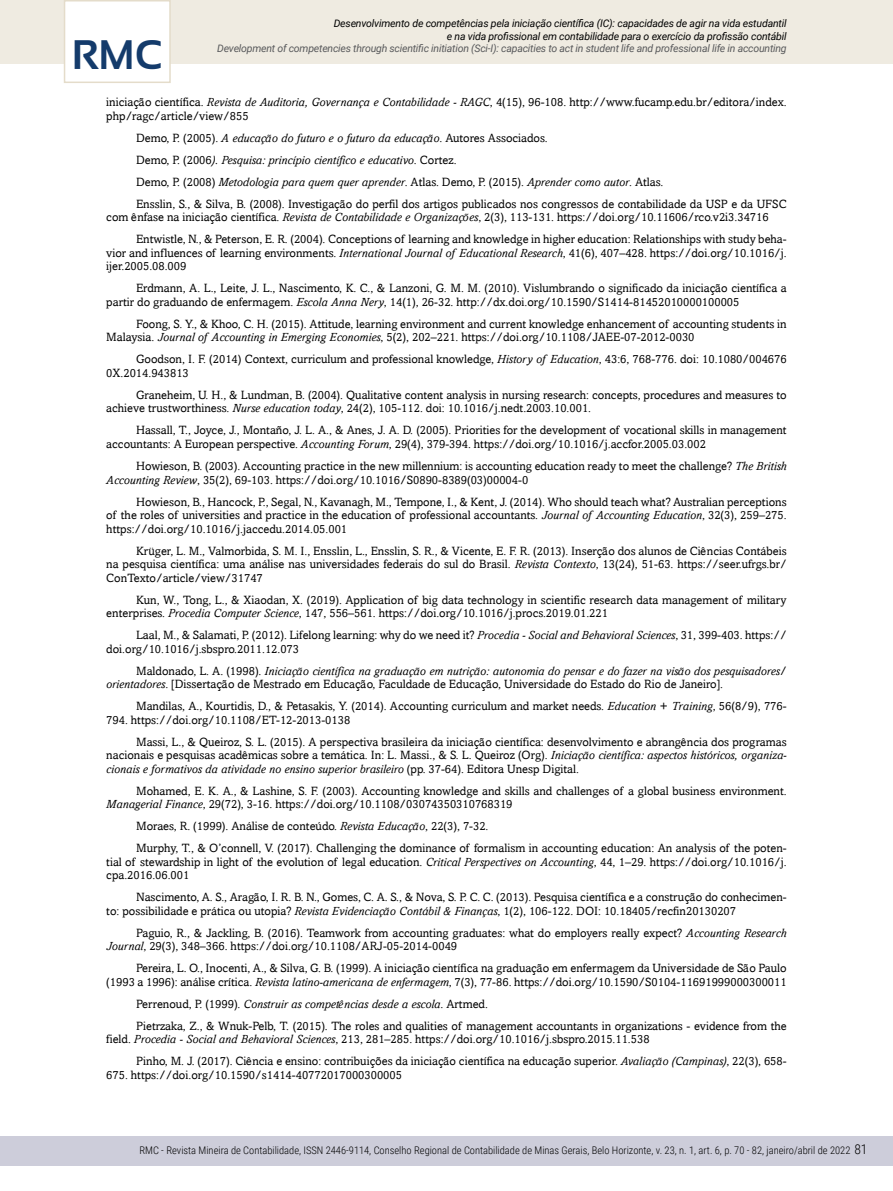
<style>
.page{position:relative;width:893px;height:1191px;background:#fff}
.page>*{position:absolute;margin:0;border:0;box-sizing:border-box;transform-origin:0 0}
.t1{font:700 41.25px "Sansation";color:#143b6b}
.t2{font:300 13.5px "Roboto Condensed";color:#000}
.t3{font:12px/13.5px "Amasis";color:#000}
.t4{font:italic 10.5px/12.6px "Roboto";letter-spacing:-.015em;color:#000;text-align:right}
.t5{font:300 10.5px "Roboto Condensed";color:#000}
.t6{font:italic 10.5px "Roboto";letter-spacing:-.02em;color:#58595b}
.s1{font-style:italic}
</style>
<div class="page">
<div style="left:0;top:1135px;width:893px;height:30px;background:#cdcdda"></div>
<div style="left:0;top:0;width:893px;height:64px;background:#efebe1"></div>
<div style="left:64px;top:0;width:107px;height:83px;background:#fff;border:2px solid #e4dcca"></div>
<h1 class="t1" style="left:72px;top:32px;width:92px">RMC</h1>
<p class="t4" style="left:334px;top:17px;width:455px">Desenvolvimento de competências pela iniciação científica (IC): capacidades de agir na vida estudantil e na vida profissional em contabilidade para o exercício da profissão contábil</p>
<p class="t6" style="left:217px;top:41px;width:571px">Development of competencies through scientific initiation (Sci-I): capacities to act in student life and professional life in accounting</p>
<p class="t3" style="left:106px;top:95px;width:682px">iniciação científica. <span class="s1">Revista de Auditoria, Governança e Contabilidade - RAGC</span>, 4(15), 96-108. http://www.fucamp.edu.br/editora/index. php/ragc/article/view/855</p>
<p class="t3" style="left:136px;top:127px;width:652px;line-height:22px">Demo, P. (2005). <span class="s1">A educação do futuro e o futuro da educação</span>. Autores Associados.<br>Demo, P. (2006<span class="s1">). Pesquisa: princípio científico e educativo</span>. Cortez.<br>Demo, P. (2008) <span class="s1">Metodologia para quem quer aprender</span>. Atlas. Demo, P. (2015). <span class="s1">Aprender como autor</span>. Atlas.<br>Ensslin, S., &amp; Silva, B. (2008). Investigação do perfil dos artigos publicados nos congressos de contabilidade da USP e da UFSC</p>
<p class="t3" style="left:136px;top:206px;width:652px;line-height:22px;text-indent:-30px">com ênfase na iniciação científica. <span class="s1">Revista de Contabilidade e Organizações</span>, 2(3), 113-131. https://doi.org/10.11606/rco.v2i3.34716<br>Entwistle, N., &amp; Peterson, E. R. (2004). Conceptions of learning and knowledge in higher education: Relationships with study beha-</p>
<p class="t3" style="left:106px;top:246px;width:682px">vior and influences of learning environments. <span class="s1">International Journal of Educational Research</span>, 41(6), 407–428. https://doi.org/10.1016/j. ijer.2005.08.009</p>
<p class="t3" style="left:106px;top:281px;width:682px;text-indent:30px">Erdmann, A. L., Leite, J. L., Nascimento, K. C., &amp; Lanzoni, G. M. M. (2010). Vislumbrando o significado da iniciação científica a partir do graduando de enfermagem. <span class="s1">Escola Anna Nery</span>, 14(1), 26-32. http://dx.doi.org/10.1590/S1414-81452010000100005</p>
<p class="t3" style="left:106px;top:317px;width:682px;text-indent:30px">Foong, S. Y., &amp; Khoo, C. H. (2015). Attitude, learning environment and current knowledge enhancement of accounting students in<br>Malaysia. <span class="s1">Journal of Accounting in Emerging Economies</span>, 5(2), 202–221. https://doi.org/10.1108/JAEE-07-2012-0030</p>
<p class="t3" style="left:106px;top:352px;width:682px;text-indent:30px">Goodson, I. F. (2014) Context, curriculum and professional knowledge, <span class="s1">History of Education</span>, 43:6, 768-776. doi: 10.1080/004676<br>0X.2014.943813</p>
<p class="t3" style="left:106px;top:388px;width:682px;text-indent:30px">Graneheim, U. H., &amp; Lundman, B. (2004). Qualitative content analysis in nursing research: concepts, procedures and measures to achieve trustworthiness. <span class="s1">Nurse education today</span>, 24(2), 105-112. doi: 10.1016/j.nedt.2003.10.001.</p>
<p class="t3" style="left:106px;top:423px;width:682px;text-indent:30px">Hassall, T., Joyce, J., Montaño, J. L. A., &amp; Anes, J. A. D. (2005). Priorities for the development of vocational skills in management accountants: A European perspective. <span class="s1">Accounting Forum</span>, 29(4), 379-394. https://doi.org/10.1016/j.accfor.2005.03.002</p>
<p class="t3" style="left:106px;top:459px;width:682px;text-indent:30px">Howieson, B. (2003). Accounting practice in the new millennium: is accounting education ready to meet the challenge? <span class="s1">The British<br>Accounting Review</span>, 35(2), 69-103. https://doi.org/10.1016/S0890-8389(03)00004-0</p>
<p class="t3" style="left:106px;top:494px;width:682px;text-align:justify;text-indent:30px">Howieson, B., Hancock, P., Segal, N., Kavanagh, M., Tempone, I., &amp; Kent, J. (2014). Who should teach what? Australian perceptions of the roles of universities and practice in the education of professional accountants. <span class="s1">Journal of Accounting Education</span>, 32(3), 259–275. https://doi.org/10.1016/j.jaccedu.2014.05.001</p>
<p class="t3" style="left:106px;top:543px;width:682px;text-align:justify;text-indent:30px">Krüger, L. M., Valmorbida, S. M. I., Ensslin, L., Ensslin, S. R., &amp; Vicente, E. F. R. (2013). Inserção dos alunos de Ciências Contábeis na pesquisa científica: uma análise nas universidades federais do sul do Brasil. <span class="s1">Revista Contexto</span>, 13(24), 51-63. https://seer.ufrgs.br/ ConTexto/article/view/31747</p>
<p class="t3" style="left:106px;top:592px;width:682px;text-indent:30px">Kun, W., Tong, L., &amp; Xiaodan, X. (2019). Application of big data technology in scientific research data management of military enterprises. <span class="s1">Procedia Computer Science</span>, 147, 556–561. https://doi.org/10.1016/j.procs.2019.01.221</p>
<p class="t3" style="left:106px;top:628px;width:682px;text-indent:30px">Laal, M., &amp; Salamati, P. (2012). Lifelong learning: why do we need it? <span class="s1">Procedia - Social and Behavioral Sciences</span>, 31, 399-403. https:// doi.org/10.1016/j.sbspro.2011.12.073</p>
<p class="t3" style="left:106px;top:663px;width:682px;text-indent:30px">Maldonado, L. A. (1998). <span class="s1">Iniciação científica na graduação em nutrição: autonomia do pensar e do fazer na visão dos pesquisadores/ orientadores</span>. [Dissertação de Mestrado em Educação, Faculdade de Educação, Universidade do Estado do Rio de Janeiro].</p>
<p class="t3" style="left:106px;top:699px;width:682px;text-indent:30px">Mandilas, A., Kourtidis, D., &amp; Petasakis, Y. (2014). Accounting curriculum and market needs. <span class="s1">Education + Training</span>, 56(8/9), 776-<br>794. https://doi.org/10.1108/ET-12-2013-0138</p>
<p class="t3" style="left:106px;top:734px;width:682px;text-align:justify;text-indent:30px">Massi, L., &amp; Queiroz, S. L. (2015). A perspectiva brasileira da iniciação científica: desenvolvimento e abrangência dos programas nacionais e pesquisas acadêmicas sobre a temática. In: L. Massi., &amp; S. L. Queiroz (Org). <span class="s1">Iniciação científica: aspectos históricos, organiza&shy;cionais e formativos da atividade no ensino superior brasileiro</span> (pp. 37-64). Editora Unesp Digital.</p>
<p class="t3" style="left:106px;top:783px;width:682px;text-indent:30px">Mohamed, E. K. A., &amp; Lashine, S. F. (2003). Accounting knowledge and skills and challenges of a global business environment.<br><span class="s1">Managerial Finance</span>, 29(72), 3-16. https://doi.org/10.1108/03074350310768319</p>
<p class="t3" style="left:136px;top:815px;width:652px;line-height:22px">Moraes, R. (1999). Análise de conteúdo. <span class="s1">Revista Educação</span>, 22(3), 7-32.<br>Murphy, T., &amp; O’connell, V. (2017). Challenging the dominance of formalism in accounting education: An analysis of the poten-</p>
<p class="t3" style="left:106px;top:854px;width:682px">tial of stewardship in light of the evolution of legal education. <span class="s1">Critical Perspectives on Accounting</span>, 44, 1–29. https://doi.org/10.1016/j. cpa.2016.06.001</p>
<p class="t3" style="left:106px;top:890px;width:682px;text-indent:30px">Nascimento, A. S., Aragão, I. R. B. N., Gomes, C. A. S., &amp; Nova, S. P. C. C. (2013). Pesquisa científica e a construção do conhecimen&shy;to: possibilidade e prática ou utopia? <span class="s1">Revista Evidenciação Contábil &amp; Finanças</span>, 1(2), 106-122. DOI: 10.18405/recfin20130207</p>
<p class="t3" style="left:106px;top:926px;width:682px;text-indent:30px">Paguio, R., &amp; Jackling, B. (2016). Teamwork from accounting graduates: what do employers really expect? <span class="s1">Accounting Research<br>Journal</span>, 29(3), 348–366. https://doi.org/10.1108/ARJ-05-2014-0049</p>
<p class="t3" style="left:106px;top:961px;width:682px;text-align:right">Pereira, L. O., Inocenti, A., &amp; Silva, G. B. (1999). A iniciação científica na graduação em enfermagem da Universidade de São Paulo (1993 a 1996): análise crítica. <span class="s1">Revista latino-americana de enfermagem</span>, 7(3), 77-86. https://doi.org/10.1590/S0104-11691999000300011</p>
<p class="t3" style="left:136px;top:992px;width:652px;line-height:22px">Perrenoud, P. (1999). <span class="s1">Construir as competências desde a escola</span>. Artmed.<br>Pietrzaka, Z., &amp; Wnuk-Pelb, T. (2015). The roles and qualities of management accountants in organizations - evidence from the</p>
<p class="t3" style="left:136px;top:1028px;width:652px;line-height:22px;text-indent:-30px">field. <span class="s1">Procedia - Social and Behavioral Sciences</span>, 213, 281–285. https://doi.org/10.1016/j.sbspro.2015.11.538<br>Pinho, M. J. (2017). Ciência e ensino: contribuições da iniciação científica na educação superior. <span class="s1">Avaliação (Campinas)</span>, 22(3), 658-</p>
<p class="t3" style="left:106px;top:1068px;width:297px">675. https://doi.org/10.1590/s1414-40772017000300005</p>
<p class="t2" style="left:854px;top:1140px;width:15px">81</p>
<p class="t5" style="left:139px;top:1143px;width:712px">RMC - Revista Mineira de Contabilidade, ISSN 2446-9114, Conselho Regional de Contabilidade de Minas Gerais, Belo Horizonte, v. 23, n. 1, art. 6, p. 70 - 82, janeiro/abril de 2022</p>
</div>
